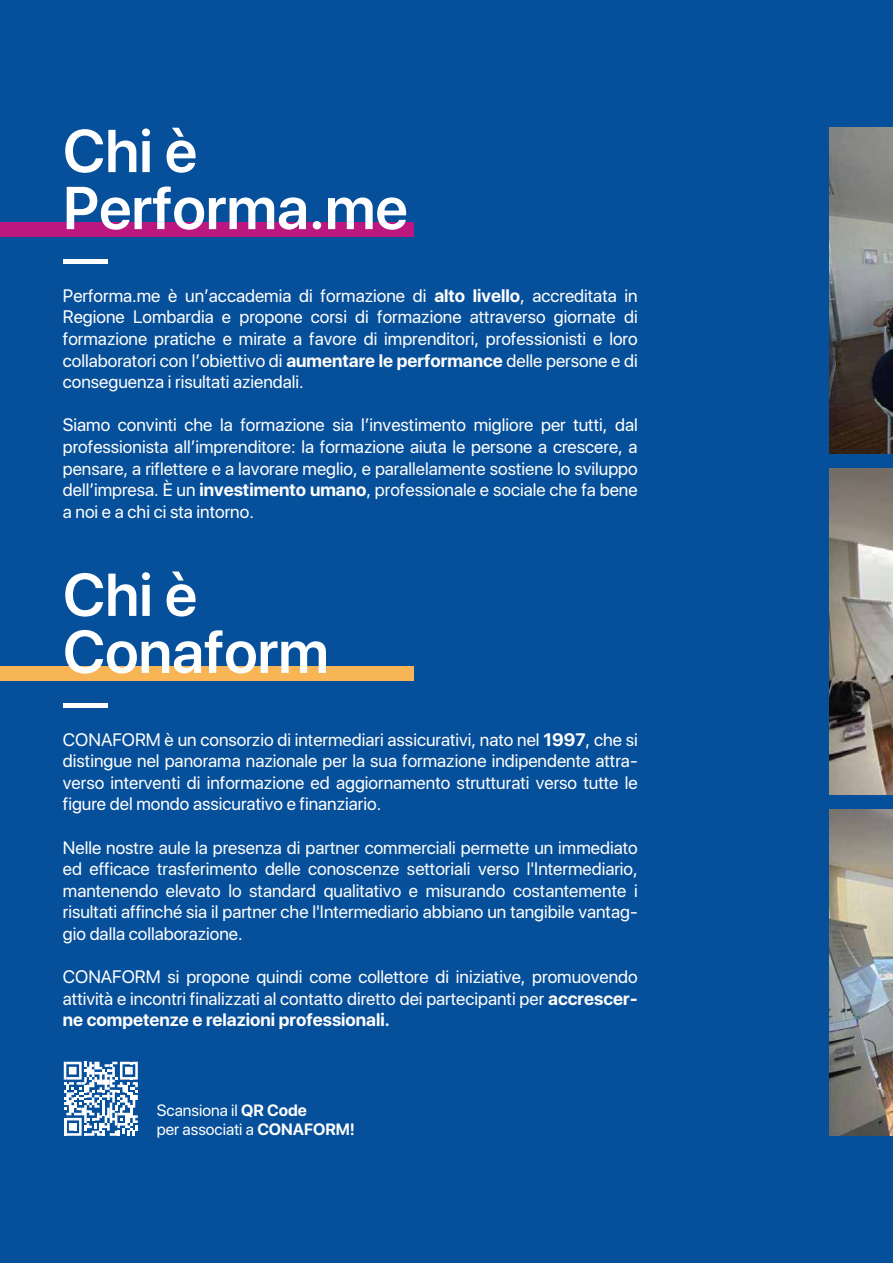
<style>
.page{position:relative;width:893px;height:1263px;background:#064f9a}
.page>*{position:absolute;margin:0;border:0;box-sizing:border-box;transform-origin:0 0}
.t1{font:600 60px/57px "SF Pro Display";color:#fff}
.t2{font:18px/21.6px "SF Pro Display";color:#fff;text-align:justify}
.t3{font:16.35px/19.6px "SF Pro Display";color:#fff}
.s1{font-weight:700}
</style>
<div class="page">
<img style="left:830px;top:468px;width:63px;height:326px">
<img style="left:830px;top:128px;width:63px;height:326px">
<img style="left:830px;top:809px;width:63px;height:326px">
<div style="left:63px;top:259px;width:44px;height:5px;background:#fff"></div>
<div style="left:0;top:222px;width:414px;height:15px;background:#bc167f"></div>
<div style="left:63px;top:703px;width:44px;height:5px;background:#fff"></div>
<div style="left:0;top:666px;width:414px;height:14px;background:#f7b555"></div>
<svg style="left:64px;top:1062px;width:74px;height:74px"></svg>
<h1 class="t1" style="left:63px;top:123px;width:346px">Chi è<br>Performa.me</h1>
<p class="t2" style="left:63px;top:285px;width:576px">Performa.me è un’accademia di formazione di <span class="s1">alto livello</span>, accreditata in Regione Lombardia e propone corsi di formazione attraverso giornate di formazione pratiche e mirate a favore di imprenditori, professionisti e loro collaboratori con l’obiettivo di <span class="s1">aumentare le performance</span> delle persone e di conseguenza i risultati aziendali.</p>
<p class="t2" style="left:63px;top:414px;width:576px">Siamo convinti che la formazione sia l’investimento migliore per tutti, dal professionista all’imprenditore: la formazione aiuta le persone a crescere, a pensare, a riflettere e a lavorare meglio, e parallelamente sostiene lo sviluppo dell’impresa. È un <span class="s1">investimento umano</span>, professionale e sociale che fa bene a noi e a chi ci sta intorno.</p>
<h1 class="t1" style="left:63px;top:567px;width:267px">Chi è<br>Conaform</h1>
<p class="t2" style="left:63px;top:728px;width:576px">CONAFORM è un consorzio di intermediari assicurativi, nato nel <span class="s1">1997</span>, che si distingue nel panorama nazionale per la sua formazione indipendente attra&shy;verso interventi di informazione ed aggiornamento strutturati verso tutte le figure del mondo assicurativo e finanziario.</p>
<p class="t2" style="left:63px;top:836px;width:576px">Nelle nostre aule la presenza di partner commerciali permette un immediato ed efficace trasferimento delle conoscenze settoriali verso l'Intermediario, mantenendo elevato lo standard qualitativo e misurando costantemente i risultati affinché sia il partner che l'Intermediario abbiano un tangibile vantag&shy;gio dalla collaborazione.</p>
<p class="t2" style="left:63px;top:966px;width:576px">CONAFORM si propone quindi come collettore di iniziative, promuovendo attività e incontri finalizzati al contatto diretto dei partecipanti per <span class="s1">accrescer&shy;ne competenze e relazioni professionali.</span></p>
<p class="t3" style="left:157px;top:1100px;width:200px">Scansiona il <span class="s1">QR Code<br></span>per associati a <span class="s1">CONAFORM!</span></p>
</div>
